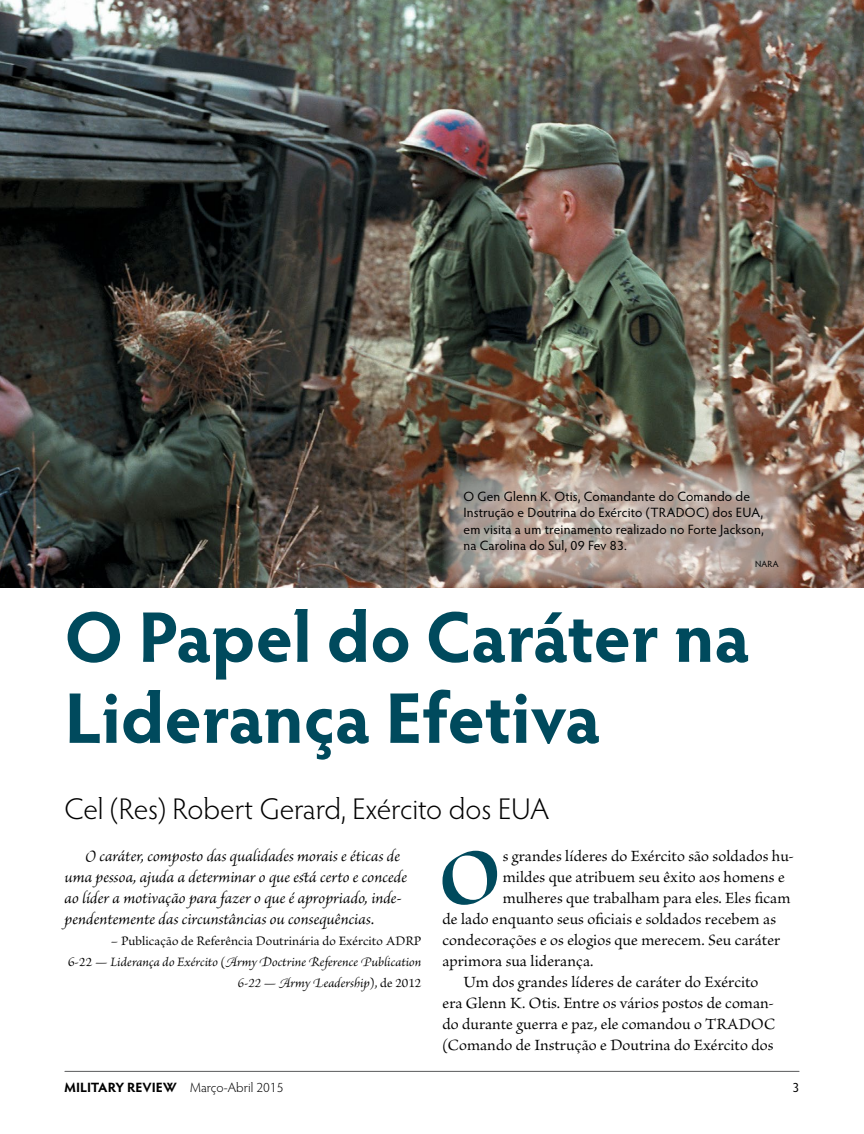
<style>
.page{position:relative;width:864px;height:1134px;background:#fff}
.page>*{position:absolute;margin:0;border:0;box-sizing:border-box;transform-origin:0 0}
.t1{font:87.3px "Brioso Pro Bold Disp";color:#004a5d}
.t2{font:700 72px/81px "Hypatia Sans Pro";letter-spacing:-.005em;color:#004a5d}
.t3{font:300 30px "Hypatia Sans Pro";letter-spacing:-.005em;color:#000}
.t4{font:16.5px "Brioso Pro";letter-spacing:.01em;color:#000}
.t5{font:italic 16.5px/21px "Brioso Pro";color:#000}
.t6{font:13.5px/16.5px "Hypatia Sans Pro";letter-spacing:.01em;color:#000}
.t7{font:italic 13.5px/21px "Brioso Pro";color:#000;text-align:right}
.t8{font:300 13.5px "Hypatia Sans Pro";color:#000}
.t9{font:9px "Hypatia Sans Pro";color:#000}
.s1{font-style:normal}
.s2{font-weight:700}
</style>
<div class="page">
<img style="left:0;top:0;width:864px;height:588px">
<hr style="left:65px;top:1071px;width:734px;height:1px;background:#58595b">
<svg style="left:442px;top:464px;width:358px;height:124px"></svg>
<p class="t6" style="left:464px;top:488px;width:302px">O Gen Glenn K. Otis, Comandante do Comando de Instrução e Doutrina do Exército (TRADOC) dos EUA, em visita a um treinamento realizado no Forte Jackson, na Carolina do Sul, 09 Fev 83.</p>
<p class="t9" style="left:755px;top:558px;width:25px">NARA</p>
<h2 class="t2" style="left:64px;top:593px;width:687px">O Papel do Caráter na<br>Liderança Efetiva</h2>
<h3 class="t3" style="left:64px;top:789px;width:486px">Cel (Res) Robert Gerard, Exército dos EUA</h3>
<p class="t5" style="left:64px;top:845px;width:344px;text-indent:21px">O caráter, composto das qualidades morais e éticas de uma pessoa, ajuda a determinar o que está certo e concede ao líder a motivação para fazer o que é apropriado, inde&shy;pendentemente das circunstâncias ou consequências.</p>
<p class="t7" style="left:68px;top:930px;width:355px"><span class="s1">– Publicação de Referência Doutrinária do Exército ADRP<br>6-22 —</span> Liderança do Exército <span class="s1">(</span>Army Doctrine Reference Publication<br>6-22 — Army Leadership<span class="s1">), de 2012</span></p>
<h1 class="t1" style="left:439px;top:832px;width:63px">O</h1>
<p class="t4" style="left:503px;top:847px;width:293px">s grandes líderes do Exército são soldados hu-</p>
<p class="t4" style="left:503px;top:868px;width:283px">mildes que atribuem seu êxito aos homens e</p>
<p class="t4" style="left:503px;top:889px;width:289px">mulheres que trabalham para eles. Eles ficam</p>
<p class="t4" style="left:443px;top:910px;width:335px">de lado enquanto seus oficiais e soldados recebem as</p>
<p class="t4" style="left:443px;top:931px;width:339px">condecorações e os elogios que merecem. Seu caráter</p>
<p class="t4" style="left:443px;top:952px;width:152px">aprimora sua liderança.</p>
<p class="t4" style="left:464px;top:973px;width:296px">Um dos grandes líderes de caráter do Exército</p>
<p class="t4" style="left:443px;top:994px;width:333px">era Glenn K. Otis. Entre os vários postos de coman-</p>
<p class="t4" style="left:443px;top:1015px;width:334px">do durante guerra e paz, ele comandou o TRADOC</p>
<p class="t4" style="left:443px;top:1036px;width:332px">(Comando de Instrução e Doutrina do Exército dos</p>
<p class="t8" style="left:64px;top:1079px;width:221px"><span class="s2">MILITARY REVIEW</span> Março-Abril 2015</p>
<p class="t6" style="left:793px;top:1079px;width:8px">3</p>
</div>
